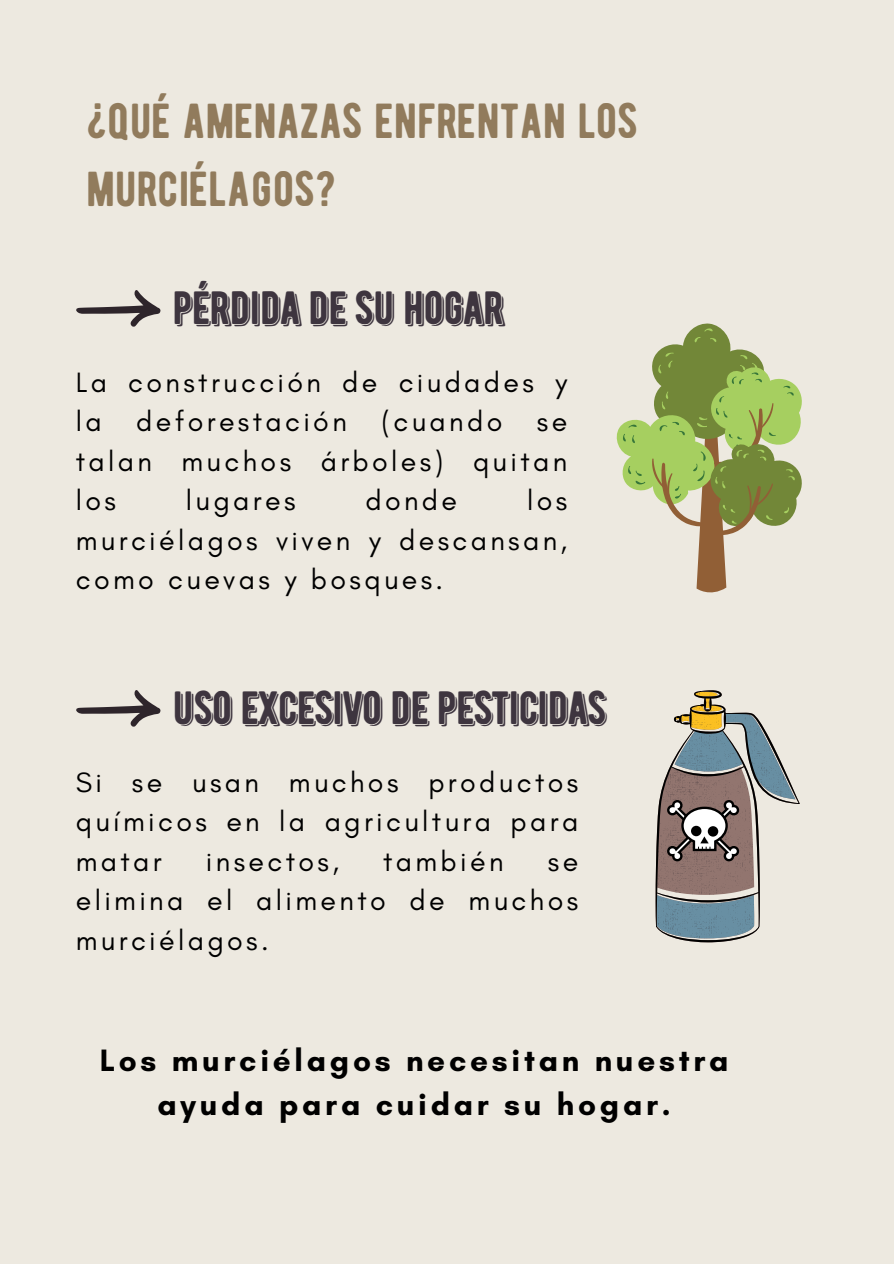
<style>
.page{position:relative;width:894px;height:1264px;background:#fff}
.page>*{position:absolute;margin:0;border:0;box-sizing:border-box;transform-origin:0 0}
.t1{font:49.05px/68.7px "BERNIER Regular";color:#917b5c}
.t2{font:46.65px "BERNIER Shade";letter-spacing:-.05em;color:#3e353f}
.t3{font:700 31.5px/43.8px "Glacial Indifference";letter-spacing:.12em;color:#000;text-align:center}
.t4{font:28.5px/39.3px "Glacial Indifference";letter-spacing:.12em;color:#000;text-align:justify}
</style>
<div class="page">
<div style="left:0;top:0;width:893px;height:1263px;background:#ede9e0"></div>
<svg style="left:76px;top:290px;width:85px;height:37px"></svg>
<svg style="left:76px;top:690px;width:85px;height:36px"></svg>
<svg style="left:616px;top:323px;width:186px;height:270px"></svg>
<svg style="left:655px;top:690px;width:144px;height:252px"></svg>
<h1 class="t1" style="left:86px;top:86px;width:553px">¿QUÉ AMENAZAS ENFRENTAN LOS<br>MURCIÉLAGOS?</h1>
<h1 class="t2" style="left:173px;top:279px;width:334px">PÉRDIDA DE SU HOGAR</h1>
<p class="t4" style="left:76px;top:362px;width:493px">La construcción de ciudades y la deforestación (cuando se talan muchos árboles) quitan los</p>
<p class="t4" style="left:76px;top:480px;width:493px;text-indent:451px">los murciélagos viven y descansan, como cuevas y bosques.</p>
<p class="t4" style="left:186px;top:480px;width:111px">lugares</p>
<p class="t4" style="left:365px;top:480px;width:93px">donde</p>
<p class="t2" style="left:173px;top:679px;width:437px">USO EXCESIVO DE PESTICIDAS</p>
<p class="t4" style="left:76px;top:762px;width:504px">Si se usan muchos productos químicos en la agricultura para matar</p>
<p class="t4" style="left:206px;top:841px;width:134px">insectos,</p>
<p class="t4" style="left:383px;top:841px;width:122px">también</p>
<p class="t4" style="left:76px;top:841px;width:504px;text-indent:472px">se elimina el alimento de muchos murciélagos.</p>
<p class="t3" style="left:100px;top:1037px;width:630px">Los murciélagos necesitan nuestra ayuda para cuidar su hogar.</p>
</div>
